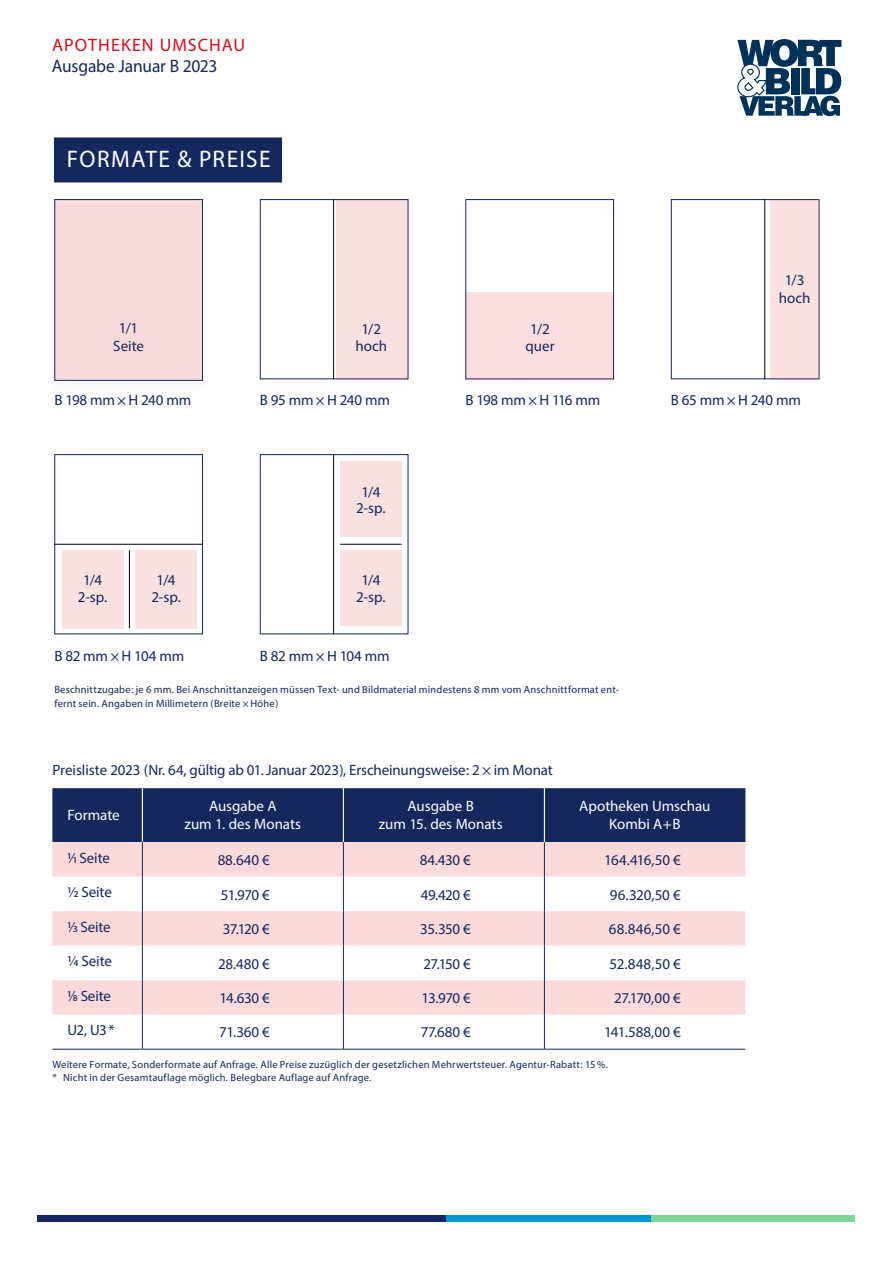
<style>
.page{position:relative;width:893px;height:1263px;background:#fff}
.page>*{position:absolute;margin:0;border:0;box-sizing:border-box;transform-origin:0 0}
.t1{font:24px "Myriad Pro";letter-spacing:.055em;color:#fff}
.t2{font:18px "Myriad Pro";letter-spacing:-.01em;color:#14285d}
.t3{font:18px "Myriad Pro";letter-spacing:.055em;color:#d40f1a}
.t4{font:15px/16.5px "Myriad Pro";letter-spacing:-.01em;color:#14285d;text-align:center}
.t5{font:15px/18px "Myriad Pro";color:#fff;text-align:center}
.t6{font:10.5px/13.5px "Myriad Pro";letter-spacing:.02em;color:#14285d}
</style>
<div class="page">
<svg style="left:737px;top:39px;width:104px;height:77px"></svg>
<div style="left:38px;top:1215px;width:408px;height:6px;background:#14285d"></div>
<div style="left:651px;top:1215px;width:204px;height:6px;background:#7ed699"></div>
<div style="left:446px;top:1215px;width:205px;height:6px;background:#0095d3"></div>
<div style="left:54px;top:137px;width:228px;height:45px;background:#14285d"></div>
<div style="left:55px;top:200px;width:148px;height:180px;background:#f7dbdc"></div>
<div style="left:54px;top:199px;width:149px;height:182px;border:1px solid #14285d"></div>
<div style="left:260px;top:199px;width:148px;height:180px;border:1px solid #14285d"></div>
<div style="left:336px;top:199px;width:72px;height:180px;background:#f9e0e1"></div>
<hr style="left:333px;top:199px;width:1px;height:180px;background:#000">
<div style="left:465px;top:199px;width:149px;height:180px;border:1px solid #14285d"></div>
<div style="left:465px;top:292px;width:149px;height:87px;background:#fbdee0"></div>
<div style="left:671px;top:199px;width:148px;height:180px;border:1px solid #14285d"></div>
<div style="left:770px;top:200px;width:49px;height:180px;background:#f9e0e1"></div>
<hr style="left:764px;top:199px;width:1px;height:180px;background:#000">
<div style="left:54px;top:454px;width:149px;height:180px;border:1px solid #14285d"></div>
<div style="left:135px;top:550px;width:62px;height:78px;background:#f9e0e1"></div>
<div style="left:62px;top:550px;width:61px;height:78px;background:#f9e0e1"></div>
<hr style="left:54px;top:544px;width:149px;height:1px;background:#000">
<div style="left:260px;top:454px;width:148px;height:180px;border:1px solid #14285d"></div>
<div style="left:340px;top:462px;width:62px;height:75px;background:#f9e0e1"></div>
<hr style="left:333px;top:454px;width:1px;height:180px;background:#000">
<div style="left:340px;top:550px;width:62px;height:75px;background:#f9e0e1"></div>
<hr style="left:129px;top:550px;width:1px;height:78px;background:#000">
<hr style="left:340px;top:544px;width:62px;height:1px;background:#000">
<div style="left:52px;top:788px;width:693px;height:54px;background:#14285d"></div>
<div style="left:52px;top:842px;width:693px;height:35px;background:#fbdadc"></div>
<svg style="left:52px;top:877px;width:693px;height:172px"></svg>
<hr style="left:142px;top:788px;width:1px;height:54px;background:#fff">
<hr style="left:343px;top:788px;width:1px;height:54px;background:#fff">
<hr style="left:544px;top:788px;width:1px;height:54px;background:#fff">
<hr style="left:142px;top:842px;width:1px;height:35px;background:#14285d">
<hr style="left:343px;top:842px;width:1px;height:35px;background:#14285d">
<hr style="left:544px;top:842px;width:1px;height:35px;background:#14285d">
<hr style="left:142px;top:877px;width:1px;height:34px;background:#14285d">
<hr style="left:343px;top:877px;width:1px;height:34px;background:#14285d">
<hr style="left:544px;top:877px;width:1px;height:34px;background:#14285d">
<hr style="left:142px;top:911px;width:1px;height:35px;background:#14285d">
<hr style="left:343px;top:911px;width:1px;height:35px;background:#14285d">
<hr style="left:544px;top:911px;width:1px;height:35px;background:#14285d">
<hr style="left:142px;top:946px;width:1px;height:34px;background:#14285d">
<hr style="left:343px;top:946px;width:1px;height:34px;background:#14285d">
<hr style="left:544px;top:946px;width:1px;height:34px;background:#14285d">
<hr style="left:142px;top:980px;width:1px;height:35px;background:#14285d">
<hr style="left:343px;top:980px;width:1px;height:35px;background:#14285d">
<hr style="left:544px;top:980px;width:1px;height:35px;background:#14285d">
<hr style="left:142px;top:1015px;width:1px;height:34px;background:#14285d">
<hr style="left:343px;top:1015px;width:1px;height:34px;background:#14285d">
<hr style="left:544px;top:1015px;width:1px;height:34px;background:#14285d">
<hr style="left:52px;top:1049px;width:90px;height:1px;background:#14285d">
<hr style="left:142px;top:1049px;width:201px;height:1px;background:#14285d">
<hr style="left:343px;top:1049px;width:201px;height:1px;background:#14285d">
<hr style="left:544px;top:1049px;width:201px;height:1px;background:#14285d">
<p class="t3" style="left:52px;top:34px;width:195px">APOTHEKEN UMSCHAU</p>
<p class="t2" style="left:52px;top:55px;width:167px">Ausgabe Januar B 2023</p>
<h1 class="t1" style="left:67px;top:145px;width:205px">FORMATE &amp; PREISE</h1>
<p class="t4" style="left:113px;top:318px;width:32px;line-height:18px">1/1<br>Seite</p>
<p class="t4" style="left:355px;top:321px;width:33px">1/2 hoch</p>
<p class="t4" style="left:54px;top:392px;width:138px">B 198 mm × H 240 mm</p>
<p class="t4" style="left:78px;top:572px;width:31px">1/4<br>2-sp.</p>
<p class="t4" style="left:151px;top:572px;width:31px">1/4<br>2-sp.</p>
<p class="t4" style="left:260px;top:392px;width:132px">B 95 mm × H 240 mm</p>
<p class="t4" style="left:356px;top:483px;width:31px">1/4<br>2-sp.</p>
<p class="t4" style="left:356px;top:572px;width:31px">1/4<br>2-sp.</p>
<p class="t4" style="left:54px;top:647px;width:131px">B 82 mm × H 104 mm</p>
<p class="t4" style="left:260px;top:647px;width:131px">B 82 mm × H 104 mm</p>
<p class="t4" style="left:525px;top:321px;width:31px">1/2 quer</p>
<p class="t4" style="left:779px;top:271px;width:33px;line-height:18px">1/3 hoch</p>
<p class="t4" style="left:465px;top:392px;width:136px">B 198 mm × H 116 mm</p>
<p class="t4" style="left:671px;top:392px;width:131px">B 65 mm × H 240 mm</p>
<p class="t6" style="left:54px;top:683px;width:566px">Beschnittzugabe: je 6 mm. Bei Anschnittanzeigen müssen Text- und Bildmaterial mindestens 8 mm vom Anschnittformat ent&shy;fernt sein. Angaben in Millimetern (Breite × Höhe)</p>
<p class="t4" style="left:52px;top:762px;width:502px">Preisliste 2023 (Nr. 64, gültig ab 01. Januar 2023), Erscheinungsweise: 2 × im Monat</p>
<p class="t5" style="left:67px;top:805px;width:54px">Formate</p>
<p class="t5" style="left:185px;top:796px;width:118px">Ausgabe A<br>zum 1. des Monats</p>
<p class="t5" style="left:379px;top:796px;width:125px">Ausgabe B<br>zum 15. des Monats</p>
<p class="t5" style="left:579px;top:796px;width:133px">Apotheken Umschau<br>Kombi A+B</p>
<p class="t4" style="left:67px;top:849px;width:44px">1/1 Seite</p>
<p class="t4" style="left:218px;top:851px;width:54px">88.640 €</p>
<p class="t4" style="left:420px;top:851px;width:53px">84.430 €</p>
<p class="t4" style="left:604px;top:851px;width:78px">164.416,50 €</p>
<p class="t4" style="left:67px;top:884px;width:46px">1/2 Seite</p>
<p class="t4" style="left:221px;top:886px;width:50px">51.970 €</p>
<p class="t4" style="left:421px;top:886px;width:52px">49.420 €</p>
<p class="t4" style="left:610px;top:886px;width:72px">96.320,50 €</p>
<p class="t4" style="left:67px;top:918px;width:45px">1/3 Seite</p>
<p class="t4" style="left:223px;top:920px;width:49px">37.120 €</p>
<p class="t4" style="left:420px;top:920px;width:52px">35.350 €</p>
<p class="t4" style="left:609px;top:920px;width:74px">68.846,50 €</p>
<p class="t4" style="left:67px;top:953px;width:46px">1/4 Seite</p>
<p class="t4" style="left:218px;top:955px;width:53px">28.480 €</p>
<p class="t4" style="left:423px;top:955px;width:49px">27.150 €</p>
<p class="t4" style="left:609px;top:955px;width:73px">52.848,50 €</p>
<p class="t4" style="left:67px;top:987px;width:45px">1/8 Seite</p>
<p class="t4" style="left:220px;top:989px;width:52px">14.630 €</p>
<p class="t4" style="left:422px;top:989px;width:51px">13.970 €</p>
<p class="t4" style="left:614px;top:989px;width:68px">27.170,00 €</p>
<p class="t4" style="left:67px;top:1022px;width:49px">U2, U3*</p>
<p class="t4" style="left:219px;top:1024px;width:52px">71.360 €</p>
<p class="t4" style="left:421px;top:1024px;width:52px">77.680 €</p>
<p class="t4" style="left:604px;top:1024px;width:78px">141.588,00 €</p>
<p class="t6" style="left:52px;top:1057px;width:557px">Weitere Formate, Sonderformate auf Anfrage. Alle Preise zuzüglich der gesetzlichen Mehrwertsteuer. Agentur-Rabatt: 15 %. * Nicht in der Gesamtauflage möglich. Belegbare Auflage auf Anfrage.</p>
</div>
